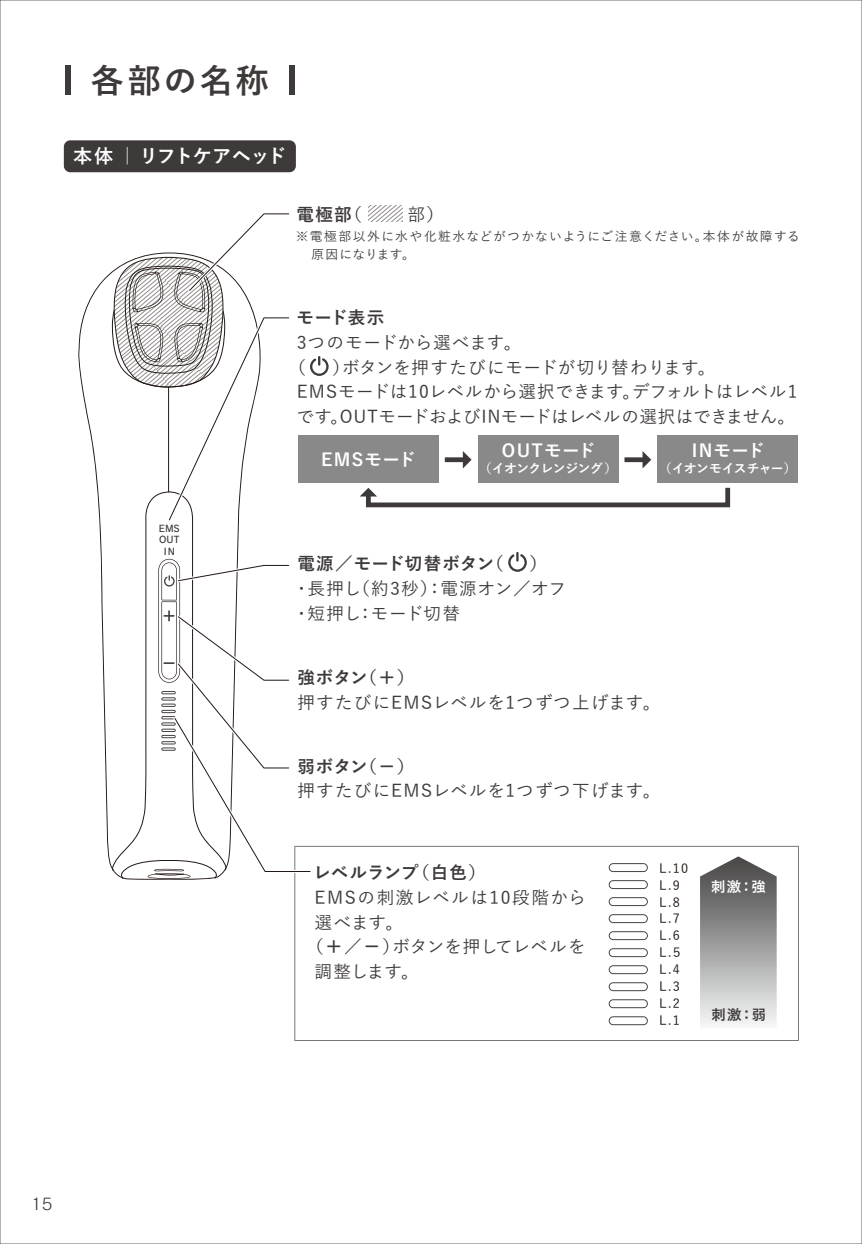
<style>
.page{position:relative;width:862px;height:1244px;background:#fff}
.page>*{position:absolute;margin:0;border:0;box-sizing:border-box;transform-origin:0 0}
.t1{font:700 33.52px "Yu Go";letter-spacing:.075em;color:#3e3a39}
.t2{font:700 19.12px "Yu Go";letter-spacing:-.04em;color:#fff}
.t3{font:500 17.55px/24.8px "Yu Go";letter-spacing:.03em;color:#3e3a39}
.t4{font:500 17.55px/24.8px "Yu Go";letter-spacing:.06em;color:#3e3a39}
.t5{font:500 17.55px "Yu Go";letter-spacing:-.005em;color:#3e3a39}
.t6{font:500 17.55px "Yu Go";letter-spacing:.01em;color:#3e3a39}
.t7{font:700 17.55px "Yu Go";color:#3e3a39}
.t8{font:500 17.55px "Yu Go";color:#3e3a39}
.t9{font:700 17.55px "Yu Go";letter-spacing:.06em;color:#fff}
.t10{font:500 17.55px "Yu Go";letter-spacing:.09em;color:#3e3a39}
.t11{font:17.32px "Tsuku Go Pro L";color:#3e3a39;scale:1.06 1}
.t12{font:700 14.4px "Yu Go";color:#fff}
.t13{font:700 14.4px "Yu Go";color:#3e3a39}
.t14{font:500 12.83px/18px "Yu Go";letter-spacing:.095em;color:#3e3a39}
.t15{font:500 12.83px/16.9px "Yu Go";color:#221815}
.t16{font:700 12.83px "Yu Go";letter-spacing:-.04em;color:#fff}
.t17{font:9.22px/11.7px "Rodin Pro N DB";letter-spacing:-.005em;color:#3e3a39;text-align:center}
.s1{font-weight:700}
.s2{font-family:"Seurat Pro N DB";font-weight:400}
</style>
<div class="page">
<svg style="left:78px;top:272px;width:161px;height:608px"></svg>
<svg style="left:112px;top:524px;width:115px;height:348px"></svg>
<div style="left:64px;top:140px;width:232px;height:32px;background:#3e3a39;border-radius:6px"></div>
<svg style="left:508px;top:552px;width:18px;height:20px"></svg>
<div style="left:298px;top:435px;width:140px;height:48px;background:#898989"></div>
<svg style="left:310px;top:356px;width:18px;height:20px"></svg>
<div style="left:477px;top:435px;width:141px;height:48px;background:#898989"></div>
<div style="left:657px;top:435px;width:140px;height:48px;background:#898989"></div>
<div style="left:444px;top:457px;width:20px;height:5px;background:#3e3a39"></div>
<svg style="left:462px;top:451px;width:9px;height:17px"></svg>
<div style="left:624px;top:457px;width:19px;height:5px;background:#3e3a39"></div>
<svg style="left:642px;top:451px;width:9px;height:17px"></svg>
<svg style="left:359px;top:487px;width:372px;height:21px"></svg>
<svg style="left:294px;top:846px;width:504px;height:195px"></svg>
<svg style="left:699px;top:856px;width:77px;height:172px;background:#a7a7a7"></svg>
<svg style="left:608px;top:931px;width:39px;height:9px"></svg>
<svg style="left:608px;top:948px;width:39px;height:9px"></svg>
<svg style="left:608px;top:914px;width:39px;height:9px"></svg>
<svg style="left:608px;top:897px;width:39px;height:9px"></svg>
<svg style="left:608px;top:880px;width:39px;height:9px"></svg>
<svg style="left:608px;top:863px;width:39px;height:9px"></svg>
<svg style="left:608px;top:999px;width:39px;height:9px"></svg>
<svg style="left:608px;top:1016px;width:39px;height:9px"></svg>
<svg style="left:608px;top:982px;width:39px;height:9px"></svg>
<svg style="left:608px;top:965px;width:39px;height:9px"></svg>
<svg style="left:120px;top:559px;width:193px;height:320px"></svg>
<svg style="left:111px;top:213px;width:179px;height:311px"></svg>
<div style="left:65px;top:65px;width:6px;height:30px;background:#3e3a39"></div>
<div style="left:289px;top:65px;width:6px;height:30px;background:#3e3a39"></div>
<svg style="left:368px;top:205px;width:34px;height:16px"></svg>
<h1 class="t1" style="left:90px;top:62px;width:180px">各部の名称</h1>
<p class="t2" style="left:73px;top:146px;width:215px">本体 ｜ リフトケアヘッド</p>
<p class="t3" style="left:296px;top:199px;width:149px"><span class="s1">電極部</span>（　　 部）</p>
<p class="t14" style="left:311px;top:226px;width:489px;text-indent:-16px">※電極部以外に水や化粧水などがつかないようにご注意ください。本体が故障する原因になります。</p>
<p class="t7" style="left:296px;top:308px;width:89px">モード表示</p>
<p class="t3" style="left:297px;top:328px;width:226px">3つのモードから選べます。</p>
<p class="t8" style="left:288px;top:351px;width:428px">（　 ）ボタンを押すたびにモードが切り替わります。</p>
<p class="t6" style="left:297px;top:376px;width:502px">EMSモードは10レベルから選択できます。デフォルトはレベル1</p>
<p class="t5" style="left:296px;top:400px;width:500px">です。OUTモードおよびINモードはレベルの選択はできません。</p>
<p class="t9" style="left:321px;top:450px;width:96px">EMSモード</p>
<p class="t9" style="left:501px;top:440px;width:95px">OUTモード</p>
<p class="t16" style="left:478px;top:461px;width:139px">（イオンクレンジング）</p>
<p class="t9" style="left:691px;top:440px;width:75px">INモード</p>
<p class="t16" style="left:658px;top:461px;width:139px">（イオンモイスチャー）</p>
<p class="t17" style="left:159px;top:522px;width:22px">EMS<br>OUT<br>IN</p>
<p class="t7" style="left:297px;top:554px;width:251px">電源／モード切替ボタン（　 ）</p>
<p class="t3" style="left:293px;top:574px;width:275px">・長押し（約3秒）：電源オン／オフ・短押し：モード切替</p>
<p class="t4" style="left:297px;top:663px;width:364px"><span class="s1">強ボタン（</span><span class="s2">＋</span><span class="s1">）<br></span>押すたびにEMSレベルを1つずつ上げます。</p>
<p class="t4" style="left:297px;top:751px;width:364px"><span class="s1">弱ボタン（</span><span class="s2">－</span><span class="s1">）<br></span>押すたびにEMSレベルを1つずつ下げます。</p>
<p class="t7" style="left:313px;top:863px;width:174px">レベルランプ（白色）</p>
<p class="t10" style="left:314px;top:881px;width:272px">EMSの刺激レベルは10段階から</p>
<p class="t3" style="left:314px;top:907px;width:90px">選べます。</p>
<p class="t5" style="left:305px;top:930px;width:281px">（<span class="s2">＋</span>／<span class="s2">－</span>）ボタンを押してレベルを</p>
<p class="t3" style="left:314px;top:957px;width:106px">調整します。</p>
<p class="t15" style="left:658px;top:858px;width:30px">L.10<br>L.9<br>L.8<br>L.7<br>L.6<br>L.５<br>L.4<br>L.3<br>L.2<br>L.1</p>
<p class="t12" style="left:710px;top:878px;width:56px">刺激：強</p>
<p class="t13" style="left:711px;top:1007px;width:56px">刺激：弱</p>
<p class="t11" style="left:31px;top:1189px;width:22px">15</p>
</div>
